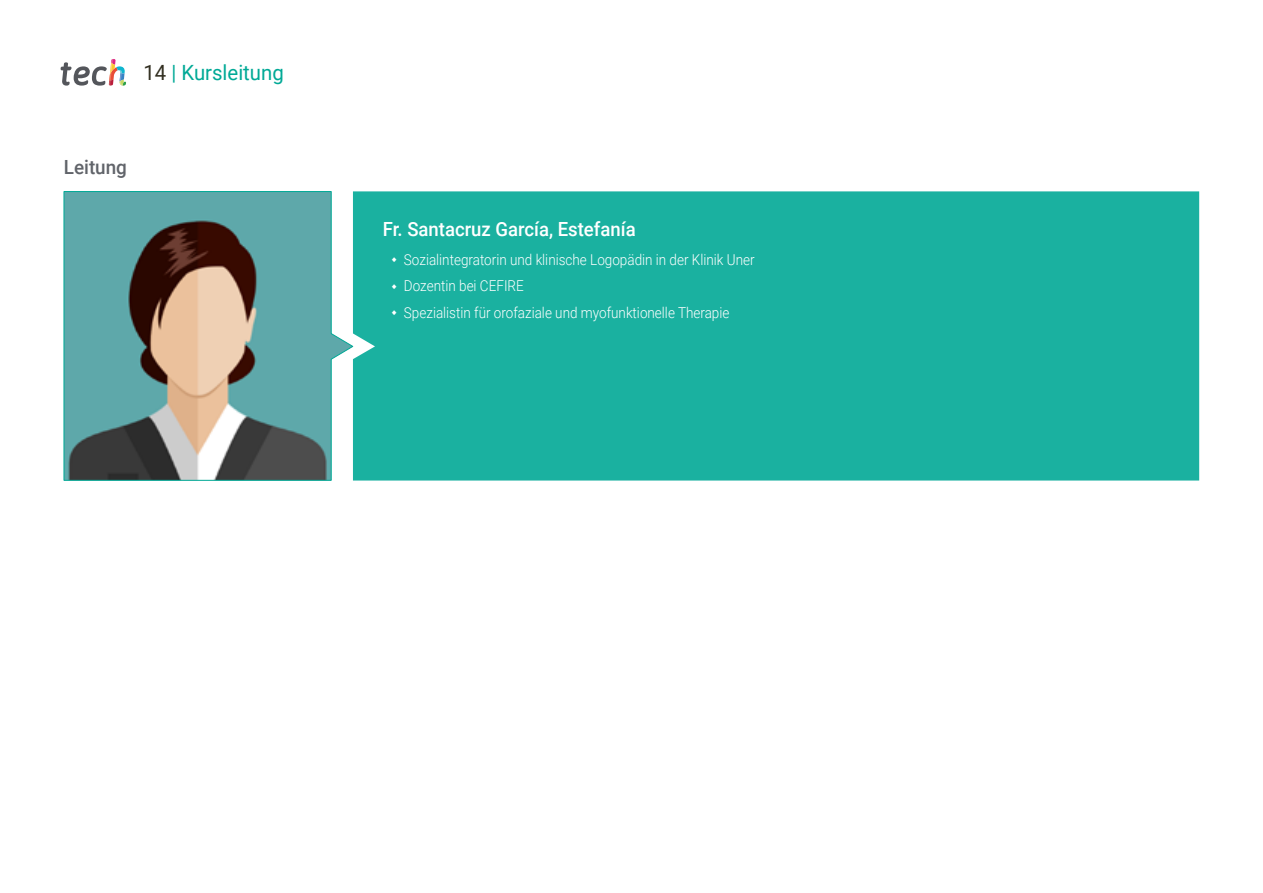
<style>
.page{position:relative;width:1263px;height:893px;background:#fff}
.page>*{position:absolute;margin:0;border:0;box-sizing:border-box;transform-origin:0 0}
.t1{font:21px "Roboto";color:#00a996}
.t2{font:500 19.5px "Roboto";color:#fff;scale:.95 1}
.t3{font:500 19.5px "Roboto";color:#61646a}
.t4{font:300 15px/26.7px "Roboto";color:#fff;scale:.9 1}
.s1{color:#312e20}
</style>
<div class="page">
<div style="left:353px;top:191px;width:846px;height:290px;background:#1ab1a0"></div>
<svg style="left:64px;top:191px;width:289px;height:290px"></svg>
<svg style="left:61px;top:59px;width:65px;height:27px"></svg>
<svg style="left:392px;top:257px;width:5px;height:5px"></svg>
<svg style="left:392px;top:284px;width:5px;height:5px"></svg>
<svg style="left:392px;top:310px;width:5px;height:5px"></svg>
<h1 class="t1" style="left:144px;top:57px;width:142px"><span class="s1">14</span> | Kursleitung</h1>
<h2 class="t3" style="left:64px;top:154px;width:65px">Leitung</h2>
<h2 class="t2" style="left:383px;top:215px;width:268px">Fr. Santacruz García, Estefanía</h2>
<p class="t4" style="left:404px;top:245px;width:391px">Sozialintegratorin und klinische Logopädin in der Klinik Uner<br>Dozentin bei CEFIRE<br>Spezialistin für orofaziale und myofunktionelle Therapie</p>
</div>
